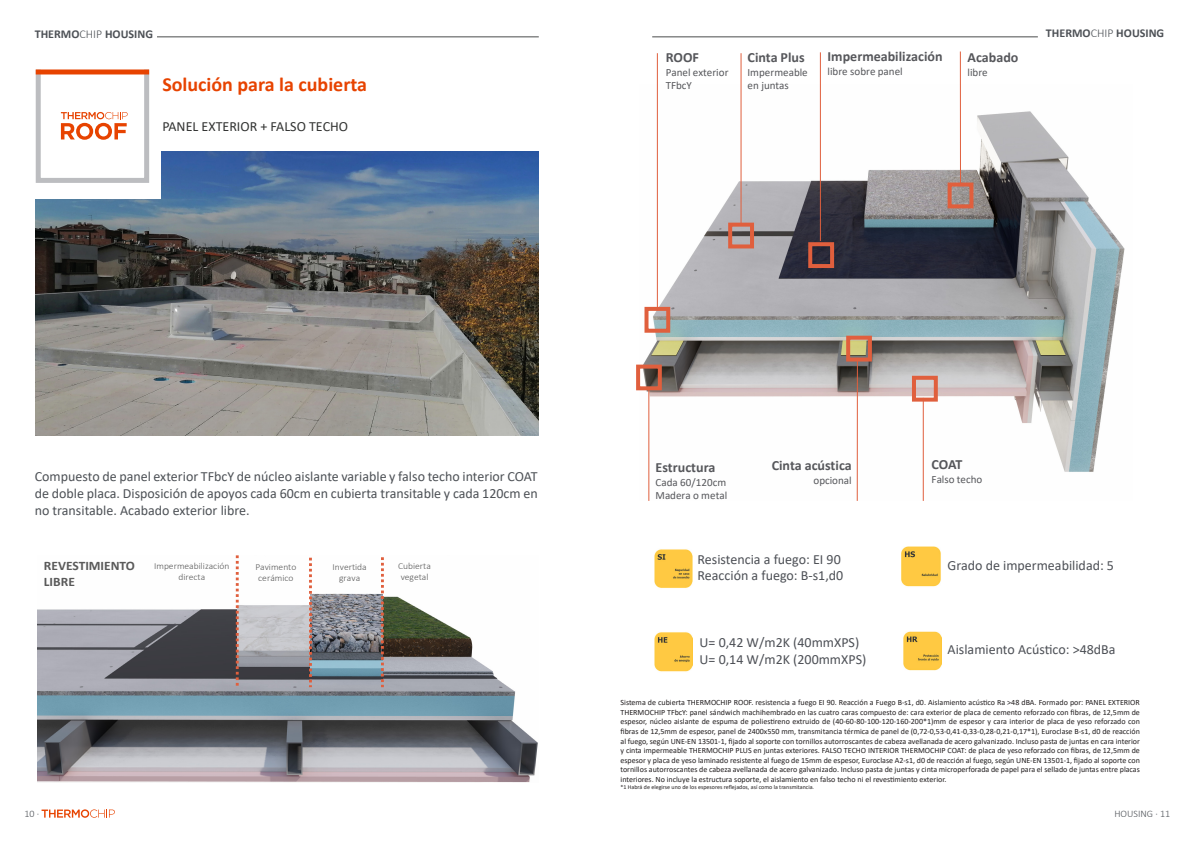
<style>
.page{position:relative;width:1191px;height:842px;background:#fff}
.page>*{position:absolute;margin:0;border:0;box-sizing:border-box;transform-origin:0 0}
.t1{font:700 20px "Calibri";color:#e74300}
.t2{font:14px/16.8px "Calibri";color:#4d5156;text-align:justify}
.t3{font:14px "Calibri";color:#4d5056}
.t4{font:700 14px "Calibri";color:#56575b}
.t5{font:14px "Calibri";color:#323332}
.t6{font:700 13px/15.5px "Calibri";color:#595959;scale:1.04 1}
.t7{font:700 12px "Calibri";color:#4d5156}
.t8{font:11px/13.2px "Calibri";color:#56575b}
.t9{font:300 10px "Calibri";color:#4d5156}
.t10{font:300 9.2px/11.1px "Calibri";color:#595959;text-align:center;scale:1.04 1}
.t11{font:8px/9.6px "Calibri";color:#231f20;text-align:justify}
.t12{font:6px "Calibri";color:#231f20}
.s1{font-weight:300}
</style>
<div class="page">
<svg style="left:42px;top:809px;width:73px;height:9px"></svg>
<hr style="left:153px;top:37px;width:386px;height:1px;background:#4b4c4d">
<hr style="left:652px;top:37px;width:385px;height:1px;background:#4b4c4d">
<img style="left:36px;top:152px;width:503px;height:284px">
<div style="left:24px;top:53px;width:137px;height:146px;background:#fff"></div>
<svg style="left:61px;top:112px;width:67px;height:28px"></svg>
<div style="left:36px;top:67px;width:113px;height:116px;border:5px solid #bcbdc0"></div>
<div style="left:36px;top:69px;width:113px;height:5px;background:#e74300"></div>
<div style="left:35px;top:29px;width:121px;height:15px;background:#fff"></div>
<img style="left:37px;top:555px;width:501px;height:227px">
<img style="left:239px;top:555px;width:71px;height:127px">
<img style="left:382px;top:555px;width:156px;height:127px">
<img style="left:310px;top:555px;width:72px;height:132px">
<svg style="left:236px;top:555px;width:3px;height:132px"></svg>
<svg style="left:309px;top:558px;width:3px;height:129px"></svg>
<svg style="left:381px;top:557px;width:3px;height:130px"></svg>
<img style="left:655px;top:549px;width:38px;height:39px">
<img style="left:902px;top:546px;width:39px;height:41px">
<img style="left:655px;top:632px;width:38px;height:40px">
<img style="left:903px;top:632px;width:38px;height:39px">
<img style="left:639px;top:85px;width:486px;height:416px">
<div style="left:644px;top:307px;width:26px;height:26px;border:4px solid #e05f3d"></div>
<hr style="left:657px;top:53px;width:1px;height:256px;background:#e05f3d">
<div style="left:636px;top:365px;width:26px;height:25px;border:4px solid #e05f3d"></div>
<div style="left:846px;top:336px;width:26px;height:25px;border:4px solid #e05f3d"></div>
<div style="left:728px;top:223px;width:26px;height:25px;border:4px solid #e05f3d"></div>
<div style="left:808px;top:242px;width:26px;height:26px;border:4px solid #e05f3d"></div>
<div style="left:947px;top:183px;width:26px;height:25px;border:4px solid #e05f3d"></div>
<hr style="left:648px;top:388px;width:1px;height:113px;background:#e05f3d">
<hr style="left:857px;top:358px;width:1px;height:143px;background:#e05f3d">
<hr style="left:741px;top:53px;width:1px;height:172px;background:#e05f3d">
<hr style="left:820px;top:52px;width:1px;height:189px;background:#e05f3d">
<hr style="left:960px;top:52px;width:1px;height:132px;background:#e05f3d">
<div style="left:912px;top:376px;width:25px;height:26px;border:4px solid #e05f3d"></div>
<hr style="left:923px;top:398px;width:1px;height:103px;background:#e05f3d">
<p class="t7" style="left:35px;top:25px;width:120px">THERMO<span class="s1">CHIP</span> HOUSING</p>
<p class="t7" style="left:1046px;top:25px;width:120px">THERMO<span class="s1">CHIP</span> HOUSING</p>
<p class="t1" style="left:162px;top:71px;width:206px">Solución para la cubierta</p>
<p class="t5" style="left:162px;top:116px;width:187px">PANEL EXTERIOR + FALSO TECHO</p>
<p class="t4" style="left:666px;top:48px;width:35px">ROOF</p>
<p class="t8" style="left:666px;top:66px;width:64px">Panel exterior<br>TFbcY</p>
<p class="t4" style="left:747px;top:47px;width:59px">Cinta Plus</p>
<p class="t8" style="left:747px;top:66px;width:62px">Impermeable en juntas</p>
<p class="t4" style="left:827px;top:47px;width:116px">Impermeabilización</p>
<p class="t8" style="left:827px;top:65px;width:77px">libre sobre panel</p>
<p class="t4" style="left:967px;top:48px;width:52px">Acabado</p>
<p class="t8" style="left:967px;top:66px;width:22px">libre</p>
<p class="t2" style="left:35px;top:468px;width:504px">Compuesto de panel exterior TFbcY de núcleo aislante variable y falso techo interior COAT de doble placa. Disposición de apoyos cada 60cm en cubierta transitable y cada 120cm en no transitable. Acabado exterior libre.</p>
<p class="t4" style="left:655px;top:458px;width:61px">Estructura</p>
<p class="t8" style="left:655px;top:476px;width:73px">Cada 60/120cm<br>Madera o metal</p>
<p class="t4" style="left:771px;top:456px;width:82px">Cinta acústica</p>
<p class="t8" style="left:813px;top:474px;width:40px">opcional</p>
<p class="t4" style="left:931px;top:454px;width:32px">COAT</p>
<p class="t8" style="left:931px;top:472px;width:52px">Falso techo</p>
<p class="t6" style="left:44px;top:558px;width:89px">REVESTIMIENTO<br>LIBRE</p>
<p class="t10" style="left:154px;top:560px;width:74px">Impermeabilización directa</p>
<p class="t10" style="left:255px;top:561px;width:41px">Pavimento cerámico</p>
<p class="t10" style="left:398px;top:560px;width:33px;text-align:left">Cubierta vegetal</p>
<p class="t10" style="left:332px;top:561px;width:34px">Invertida grava</p>
<p class="t3" style="left:697px;top:549px;width:145px">Resistencia a fuego: EI 90</p>
<p class="t3" style="left:697px;top:566px;width:147px">Reacción a fuego: B-s1,d0</p>
<p class="t3" style="left:947px;top:556px;width:168px">Grado de impermeabilidad: 5</p>
<p class="t3" style="left:699px;top:632px;width:161px">U= 0,42 W/m2K (40mmXPS)</p>
<p class="t3" style="left:699px;top:649px;width:168px">U= 0,14 W/m2K (200mmXPS)</p>
<p class="t3" style="left:947px;top:639px;width:169px">Aislamiento Acústico: &gt;48dBa</p>
<p class="t11" style="left:620px;top:697px;width:521px">Sistema de cubierta THERMOCHIP ROOF. resistencia a fuego EI 90. Reacción a Fuego B-s1, d0. Aislamiento acústico Ra &gt;48 dBA. Formado por: PANEL EXTERIOR THERMOCHIP TFbcY: panel sándwich machihembrado en las cuatro caras compuesto de: cara exterior de placa de cemento reforzado con fibras, de 12,5mm de espesor, núcleo aislante de espuma de poliestireno extruido de (40-60-80-100-120-160-200*1)mm de espesor y cara interior de placa de yeso reforzado con fibras de 12,5mm de espesor, panel de 2400x550 mm, transmitancia térmica de panel de (0,72-0,53-0,41-0,33-0,28-0,21-0,17*1), Euroclase B-s1, d0 de reacción al fuego, según UNE-EN 13501-1, fijado al soporte con tornillos autorroscantes de cabeza avellanada de acero galvanizado. Incluso pasta de juntas en cara interior y cinta impermeable THERMOCHIP PLUS en juntas exteriores. FALSO TECHO INTERIOR THERMOCHIP COAT: de placa de yeso reforzado con fibras, de 12,5mm de espesor y placa de yeso laminado resistente al fuego de 15mm de espesor, Euroclase A2-s1, d0 de reacción al fuego, según UNE-EN 13501-1, fijado al soporte con tornillos autorroscantes de cabeza avellanada de acero galvanizado. Incluso pasta de juntas y cinta microperforada de papel para el sellado de juntas entre placas interiores. No incluye la estructura soporte, el aislamiento en falso techo ni el revestimiento exterior.</p>
<p class="t12" style="left:620px;top:783px;width:195px">*1 Habrá de elegirse uno de los espesores reflejados, así como la transmitancia.</p>
<p class="t9" style="left:24px;top:807px;width:16px">10 ·</p>
<p class="t9" style="left:1114px;top:807px;width:57px">HOUSING · 11</p>
</div>
